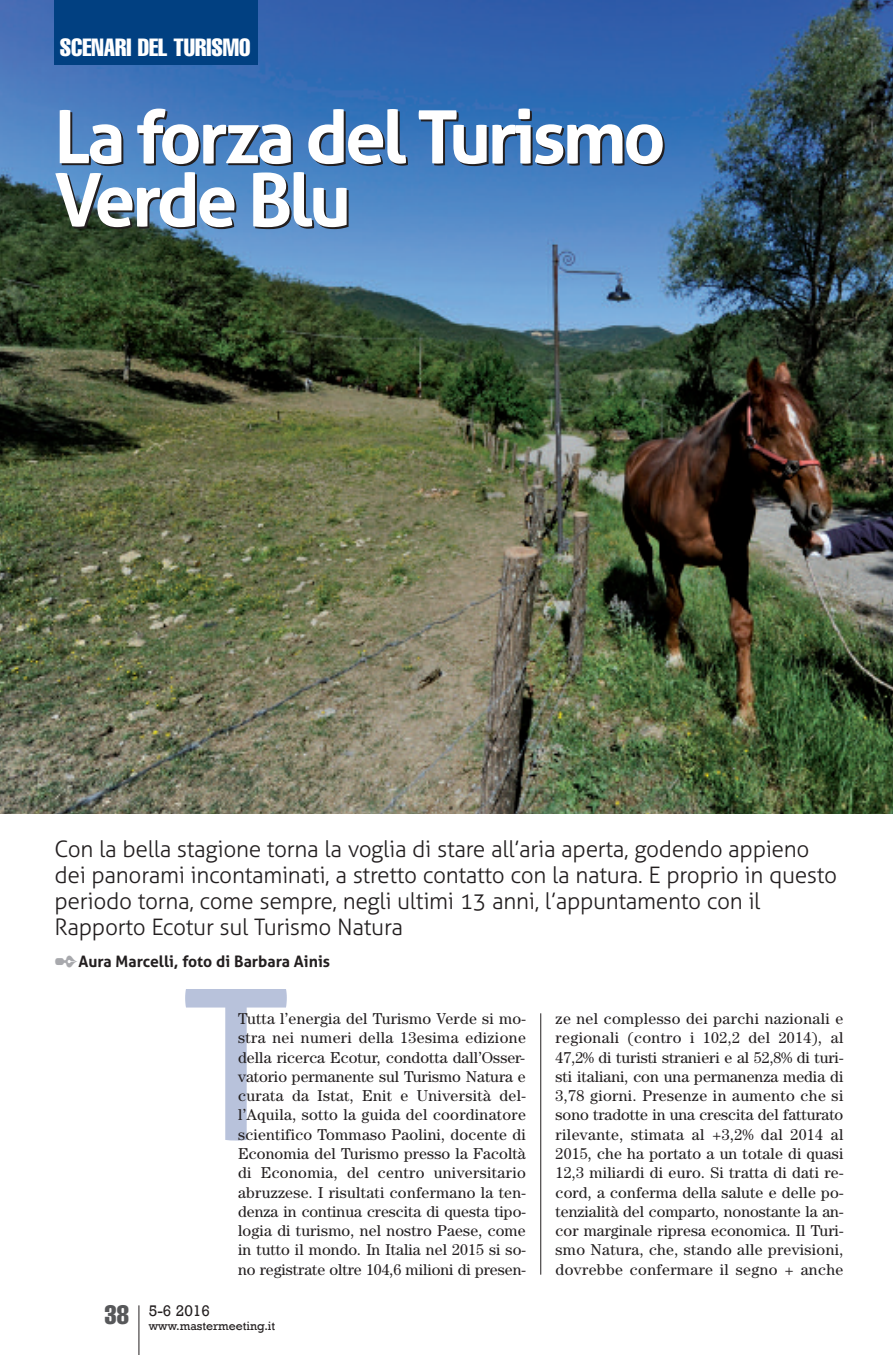
<style>
.page{position:relative;width:893px;height:1355px;background:#fff}
.page>*{position:absolute;margin:0;border:0;box-sizing:border-box;transform-origin:0 0}
.t1{font:700 73.5px/63px "Aller";letter-spacing:-.05em;color:#fff}
.t2{font:extra-condensed 24.5px "Helvetica";color:#fff}
.t3{font:300 22.75px/26.2px "Aller";letter-spacing:-.015em;color:#231f20}
.t4{font:15.75px/19.2px "Century";letter-spacing:.01em;color:#231f20;text-align:justify}
.t5{font:700 15.75px "Aller";color:#231f20}
.t6{font:15.75px "Rockwell";color:#231f20}
.t7{font:12.25px "Rockwell";color:#231f20}
.s1{color:#a8a9ad}
</style>
<div class="page">
<hr style="left:540px;top:1013px;width:1px;height:261px;background:#231f20">
<img style="left:0;top:0;width:893px;height:813px">
<hr style="left:138px;top:1305px;width:1px;height:49px;background:#231f20">
<div style="left:55px;top:0;width:203px;height:64px;background:#014081"></div>
<svg style="left:185px;top:989px;width:102px;height:151px"></svg>
<h2 class="t2" style="left:60px;top:39px;width:192px">SCENARI DEL TURISMO</h2>
<h1 class="t1" style="left:55px;top:106px;width:613px">La forza del Turismo<br>Verde Blu</h1>
<p class="t3" style="left:55px;top:835px;width:784px">Con la bella stagione torna la voglia di stare all’aria aperta, godendo appieno dei panorami incontaminati, a stretto contatto con la natura. E proprio in questo periodo torna, come sempre, negli ultimi 13 anni, l’appuntamento con il Rapporto Ecotur sul Turismo Natura</p>
<p class="t5" style="left:55px;top:952px;width:277px"><span class="s1">✒</span>Aura Marcelli, foto di Barbara Ainis</p>
<p class="t4" style="left:238px;top:1010px;width:289px">Tutta l’energia del Turismo Verde si mo&shy;stra nei numeri della 13esima edizione della ricerca Ecotur, condotta dall’Osser&shy;vatorio permanente sul Turismo Natura e curata da Istat, Enit e Università del&shy;l’Aquila, sotto la guida del coordinatore scientifico Tommaso Paolini, docente di Economia del Turismo presso la Facoltà di Economia, del centro universitario abruzzese. I risultati confermano la ten&shy;denza in continua crescita di questa tipo&shy;logia di turismo, nel nostro Paese, come in tutto il mondo. In Italia nel 2015 si so&shy;no registrate oltre 104,6 milioni di presen-</p>
<p class="t7" style="left:105px;top:1318px;width:172px"><sup>38</sup> www.mastermeeting.it</p>
<p class="t6" style="left:149px;top:1300px;width:63px">5-6 2016</p>
<p class="t4" style="left:556px;top:1010px;width:289px">ze nel complesso dei parchi nazionali e regionali (contro i 102,2 del 2014), al 47,2% di turisti stranieri e al 52,8% di turi&shy;sti italiani, con una permanenza media di 3,78 giorni. Presenze in aumento che si sono tradotte in una crescita del fatturato rilevante, stimata al +3,2% dal 2014 al 2015, che ha portato a un totale di quasi 12,3 miliardi di euro. Si tratta di dati re&shy;cord, a conferma della salute e delle po&shy;tenzialità del comparto, nonostante la an&shy;cor marginale ripresa economica. Il Turi&shy;smo Natura, che, stando alle previsioni, dovrebbe confermare il segno + anche</p>
</div>
